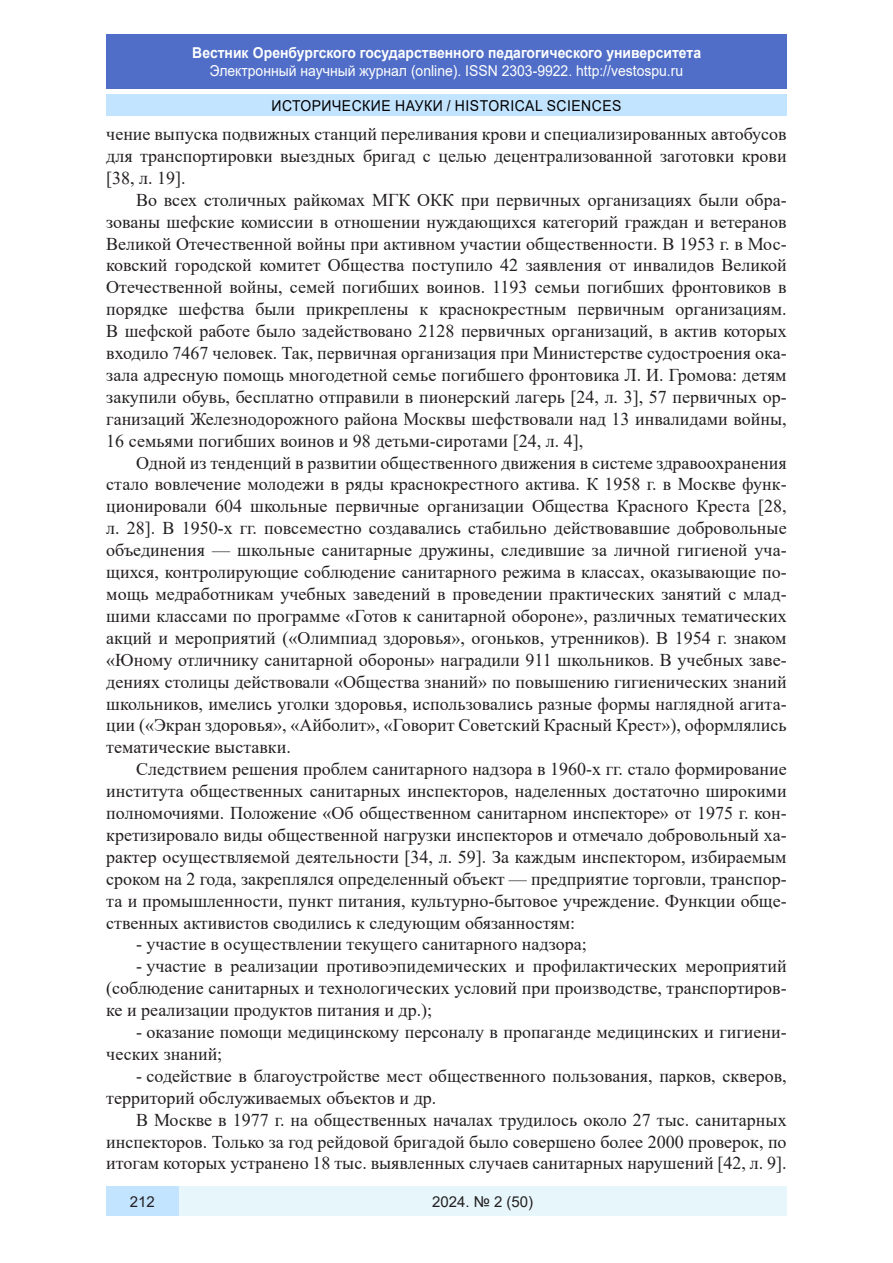
<style>
.page{position:relative;width:893px;height:1263px;background:#fff}
.page>*{position:absolute;margin:0;border:0;box-sizing:border-box;transform-origin:0 0}
.Стиль2{font:18px/21.9px "Times New Roman";color:#231f20;text-align:justify}
.t1{font:15px "Arial";color:#fff;scale:.93 1}
.t2{font:700 15px "Arial";color:#fff;scale:.93 1}
.t3{font:15px "Arial";letter-spacing:.035em;color:#000;scale:.93 1}
.t4{font:15px "Arial";color:#231f20}
</style>
<div class="page">
<div style="left:106px;top:34px;width:681px;height:55px;background:#506ec8"></div>
<div style="left:106px;top:95px;width:681px;height:21px;background:#c3e4ff"></div>
<div style="left:179px;top:1186px;width:608px;height:30px;background:#e6f6fb"></div>
<div style="left:106px;top:1186px;width:73px;height:30px;background:#c3e4ff"></div>
<p class="t2" style="left:192px;top:42px;width:549px">Вестник Оренбургского государственного педагогического университета</p>
<p class="t1" style="left:210px;top:60px;width:511px">Электронный научный журнал (online). ISSN 2303-9922. http://vestospu.ru</p>
<p class="t3" style="left:271px;top:95px;width:378px">ИСТОРИЧЕСКИЕ НАУКИ / HISTORICAL SCIENCES</p>
<p class="Стиль2" style="left:106px;top:122px;width:682px">чение выпуска подвижных станций переливания крови и специализированных автобусов для транспортировки выездных бригад с целью децентрализованной заготовки крови [38, л. 19].</p>
<p class="Стиль2" style="left:106px;top:188px;width:682px;text-indent:30px">Во всех столичных райкомах МГК ОКК при первичных организациях были обра&shy;зованы шефские комиссии в отношении нуждающихся категорий граждан и ветеранов Великой Отечественной войны при активном участии общественности. В 1953 г. в Мос&shy;ковский городской комитет Общества поступило 42 заявления от инвалидов Великой Отечественной войны, семей погибших воинов. 1193 семьи погибших фронтовиков в порядке шефства были прикреплены к краснокрестным первичным организациям.<br>В шефской работе было задействовано 2128 первичных организаций, в актив которых входило 7467 человек. Так, первичная организация при Министерстве судостроения ока&shy;зала адресную помощь многодетной семье погибшего фронтовика Л. И. Громова: детям закупили обувь, бесплатно отправили в пионерский лагерь [24, л. 3], 57 первичных ор&shy;ганизаций Железнодорожного района Москвы шефствовали над 13 инвалидами войны, 16 семьями погибших воинов и 98 детьми-сиротами [24, л. 4],</p>
<p class="Стиль2" style="left:106px;top:451px;width:682px;text-indent:30px">Одной из тенденций в развитии общественного движения в системе здравоохранения стало вовлечение молодежи в ряды краснокрестного актива. К 1958 г. в Москве функ&shy;ционировали 604 школьные первичные организации Общества Красного Креста [28, л. 28]. В 1950-х гг. повсеместно создавались стабильно действовавшие добровольные объединения — школьные санитарные дружины, следившие за личной гигиеной уча&shy;щихся, контролирующие соблюдение санитарного режима в классах, оказывающие по&shy;мощь медработникам учебных заведений в проведении практических занятий с млад&shy;шими классами по программе «Готов к санитарной обороне», различных тематических акций и мероприятий («Олимпиад здоровья», огоньков, утренников). В 1954 г. знаком «Юному отличнику санитарной обороны» наградили 911 школьников. В учебных заве&shy;дениях столицы действовали «Общества знаний» по повышению гигиенических знаний школьников, имелись уголки здоровья, использовались разные формы наглядной агита&shy;ции («Экран здоровья», «Айболит», «Говорит Советский Красный Крест»), оформлялись тематические выставки.</p>
<p class="Стиль2" style="left:106px;top:758px;width:682px;text-indent:30px">Следствием решения проблем санитарного надзора в 1960-х гг. стало формирование института общественных санитарных инспекторов, наделенных достаточно широкими полномочиями. Положение «Об общественном санитарном инспекторе» от 1975 г. кон&shy;кретизировало виды общественной нагрузки инспекторов и отмечало добровольный ха&shy;рактер осуществляемой деятельности [34, л. 59]. За каждым инспектором, избираемым сроком на 2 года, закреплялся определенный объект — предприятие торговли, транспор&shy;та и промышленности, пункт питания, культурно-бытовое учреждение. Функции обще&shy;ственных активистов сводились к следующим обязанностям:</p>
<p class="Стиль2" style="left:136px;top:933px;width:452px">- участие в осуществлении текущего санитарного надзора;</p>
<p class="Стиль2" style="left:106px;top:955px;width:682px;text-indent:30px">- участие в реализации противоэпидемических и профилактических мероприятий (соблюдение санитарных и технологических условий при производстве, транспортиров&shy;ке и реализации продуктов питания и др.);</p>
<p class="Стиль2" style="left:106px;top:1020px;width:682px;text-indent:30px">- оказание помощи медицинскому персоналу в пропаганде медицинских и гигиени&shy;ческих знаний;</p>
<p class="Стиль2" style="left:106px;top:1064px;width:682px;text-indent:30px">- содействие в благоустройстве мест общественного пользования, парков, скверов, территорий обслуживаемых объектов и др.</p>
<p class="Стиль2" style="left:106px;top:1108px;width:682px;text-indent:30px">В Москве в 1977 г. на общественных началах трудилось около 27 тыс. санитарных инспекторов. Только за год рейдовой бригадой было совершено более 2000 проверок, по итогам которых устранено 18 тыс. выявленных случаев санитарных нарушений [42, л. 9].</p>
<p class="t4" style="left:130px;top:1191px;width:27px">212</p>
<p class="t4" style="left:432px;top:1192px;width:103px">2024. № 2 (50)</p>
</div>
